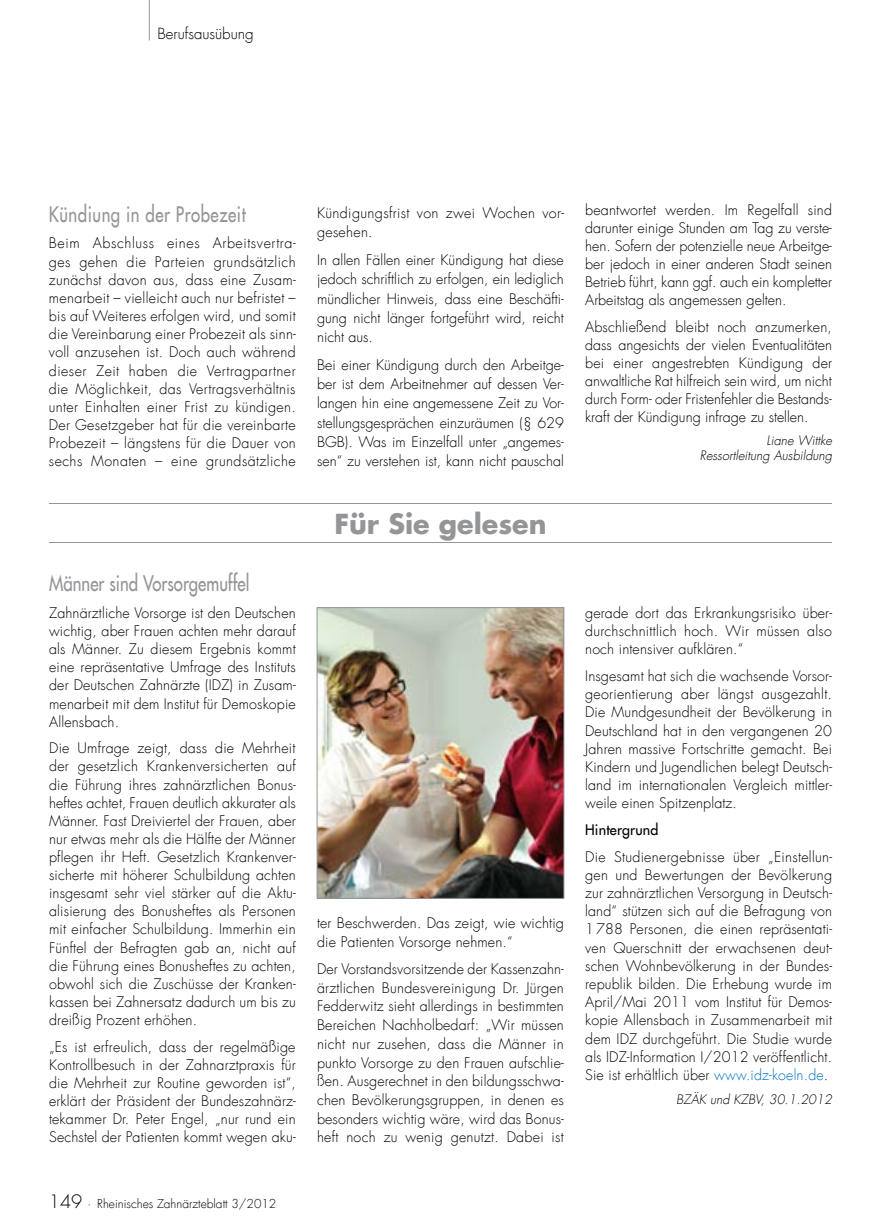
<style>
.page{position:relative;width:881px;height:1229px;background:#fff}
.page>*{position:absolute;margin:0;border:0;box-sizing:border-box;transform-origin:0 0}
.t1{font:700 27px "Futura LT";color:#939598}
.t2{font:21px "Futura LT";color:#939598;scale:.8 1}
.t3{font:21px "Futura LT";letter-spacing:.03em;color:#939598;scale:.8 1}
.t4{font:300 15px "Futura LT";color:#000}
.t5{font:300 14.25px/18.1px "Futura LT";letter-spacing:.01em;color:#000;text-align:justify}
.t6{font:italic 300 12.75px/15px "Futura LT";color:#000;text-align:right}
.t7{font:300 12px "Futura LT";color:#000}
.s1{font-size:18px}
.s2{font-weight:400}
.s3{color:#0072bc}
</style>
<div class="page">
<hr style="left:149px;top:0;width:1px;height:40px;background:#939598">
<hr style="left:49px;top:503px;width:782px;height:1px;background:#939598">
<hr style="left:49px;top:542px;width:782px;height:1px;background:#939598">
<img style="left:318px;top:609px;width:244px;height:288px">
<div style="left:316px;top:607px;width:248px;height:292px;border:1px solid #939598"></div>
<p class="t4" style="left:157px;top:25px;width:98px">Berufsausübung</p>
<p class="t3" style="left:49px;top:200px;width:247px">Kündiung in der Probezeit</p>
<p class="t5" style="left:49px;top:235px;width:248px">Beim Abschluss eines Arbeitsvertra&shy;ges gehen die Parteien grundsätzlich zunächst davon aus, dass eine Zusam&shy;menarbeit – vielleicht auch nur befristet – bis auf Weiteres erfolgen wird, und somit die Vereinbarung einer Probezeit als sinn&shy;voll anzusehen ist. Doch auch während dieser Zeit haben die Vertragpartner die Möglichkeit, das Vertragsverhältnis unter Einhalten einer Frist zu kündigen.<br>Der Gesetzgeber hat für die vereinbarte Probezeit – längstens für die Dauer von sechs Monaten – eine grundsätzliche</p>
<p class="t2" style="left:49px;top:570px;width:252px">Männer sind Vorsorgemuffel</p>
<p class="t5" style="left:49px;top:604px;width:248px">Zahnärztliche Vorsorge ist den Deutschen wichtig, aber Frauen achten mehr darauf als Männer. Zu diesem Ergebnis kommt eine repräsentative Umfrage des Instituts der Deutschen Zahnärzte (IDZ) in Zusam&shy;menarbeit mit dem Institut für Demoskopie Allensbach.</p>
<p class="t5" style="left:49px;top:739px;width:248px">Die Umfrage zeigt, dass die Mehrheit der gesetzlich Krankenversicherten auf die Führung ihres zahnärztlichen Bonus&shy;heftes achtet‚ Frauen deutlich akkurater als Männer. Fast Dreiviertel der Frauen, aber nur etwas mehr als die Hälfte der Männer pflegen ihr Heft. Gesetzlich Krankenver&shy;sicherte mit höherer Schulbildung achten insgesamt sehr viel stärker auf die Aktu&shy;alisierung des Bonusheftes als Personen mit einfacher Schulbildung. Immerhin ein Fünftel der Befragten gab an, nicht auf die Führung eines Bonusheftes zu achten, obwohl sich die Zuschüsse der Kranken&shy;kassen bei Zahnersatz dadurch um bis zu dreißig Prozent erhöhen.</p>
<p class="t5" style="left:49px;top:1038px;width:248px">„Es ist erfreulich, dass der regelmäßige Kontrollbesuch in der Zahnarztpraxis für die Mehrheit zur Routine geworden ist“, erklärt der Präsident der Bundeszahnärz&shy;tekammer Dr. Peter Engel, „nur rund ein Sechstel der Patienten kommt wegen aku-</p>
<p class="t7" style="left:49px;top:1196px;width:229px"><span class="s1">149</span> · Rheinisches Zahnärzteblatt 3/2012</p>
<p class="t5" style="left:317px;top:203px;width:248px;line-height:19.4px">Kündigungsfrist von zwei Wochen vor&shy;gesehen.</p>
<p class="t5" style="left:317px;top:251px;width:248px;line-height:19.4px">In allen Fällen einer Kündigung hat diese jedoch schriftlich zu erfolgen, ein lediglich mündlicher Hinweis, dass eine Beschäfti&shy;gung nicht länger fortgeführt wird, reicht nicht aus.</p>
<p class="t5" style="left:317px;top:355px;width:248px;line-height:19.4px">Bei einer Kündigung durch den Arbeitge&shy;ber ist dem Arbeitnehmer auf dessen Ver&shy;langen hin eine angemessene Zeit zu Vor&shy;stellungsgesprächen einzuräumen (§ 629<br>BGB). Was im Einzelfall unter „angemes&shy;sen“ zu verstehen ist, kann nicht pauschal</p>
<p class="t1" style="left:334px;top:505px;width:213px">Für Sie gelesen</p>
<p class="t5" style="left:585px;top:201px;width:248px">beantwortet werden. Im Regelfall sind darunter einige Stunden am Tag zu verste&shy;hen. Sofern der potenzielle neue Arbeitge&shy;ber jedoch in einer anderen Stadt seinen Betrieb führt, kann ggf. auch ein kompletter Arbeitstag als angemessen gelten.</p>
<p class="t5" style="left:585px;top:318px;width:248px">Abschließend bleibt noch anzumerken, dass angesichts der vielen Eventualitäten bei einer angestrebten Kündigung der anwaltliche Rat hilfreich sein wird, um nicht durch Form- oder Fristenfehler die Bestands&shy;kraft der Kündigung infrage zu stellen.</p>
<p class="t6" style="left:699px;top:434px;width:134px">Liane Wittke<br>Ressortleitung Ausbildung</p>
<p class="t5" style="left:317px;top:914px;width:248px;line-height:18.8px">ter Beschwerden. Das zeigt, wie wichtig die Patienten Vorsorge nehmen.“</p>
<p class="t5" style="left:317px;top:960px;width:248px;line-height:18.8px">Der Vorstandsvorsitzende der Kassenzahn&shy;ärztlichen Bundesvereinigung Dr. Jürgen Fedderwitz sieht allerdings in bestimmten Bereichen Nachholbedarf: „Wir müssen nicht nur zusehen, dass die Männer in punkto Vorsorge zu den Frauen aufschlie&shy;ßen. Ausgerechnet in den bildungsschwa&shy;chen Bevölkerungsgruppen, in denen es besonders wichtig wäre, wird das Bonus&shy;heft noch zu wenig genutzt. Dabei ist</p>
<p class="t5" style="left:585px;top:604px;width:248px">gerade dort das Erkrankungsrisiko über&shy;durchschnittlich hoch. Wir müssen also noch intensiver aufklären.“</p>
<p class="t5" style="left:585px;top:667px;width:248px">Insgesamt hat sich die wachsende Vorsor&shy;georientierung aber längst ausgezahlt.<br>Die Mundgesundheit der Bevölkerung in Deutschland hat in den vergangenen 20<br>Jahren massive Fortschritte gemacht. Bei Kindern und Jugendlichen belegt Deutsch&shy;land im internationalen Vergleich mittler&shy;weile einen Spitzenplatz.</p>
<p class="t5" style="left:585px;top:817px;width:248px;line-height:26.7px"><span class="s2">Hintergrund<br></span>Die Studienergebnisse über „Einstellun-</p>
<p class="t5" style="left:585px;top:866px;width:248px">gen und Bewertungen der Bevölkerung zur zahnärztlichen Versorgung in Deutsch&shy;land“ stützen sich auf die Befragung von 1788 Personen, die einen repräsentati&shy;ven Querschnitt der erwachsenen deut&shy;schen Wohnbevölkerung in der Bundes&shy;republik bilden. Die Erhebung wurde im April/Mai 2011 vom Institut für Demos&shy;kopie Allensbach in Zusammenarbeit mit dem IDZ durchgeführt. Die Studie wurde als IDZ-Information I/2012 veröffentlicht.<br>Sie ist erhältlich über <span class="s3">www.idz-koeln.de</span>.</p>
<p class="t6" style="left:676px;top:1092px;width:157px">BZÄK und KZBV, 30.1.2012</p>
</div>
